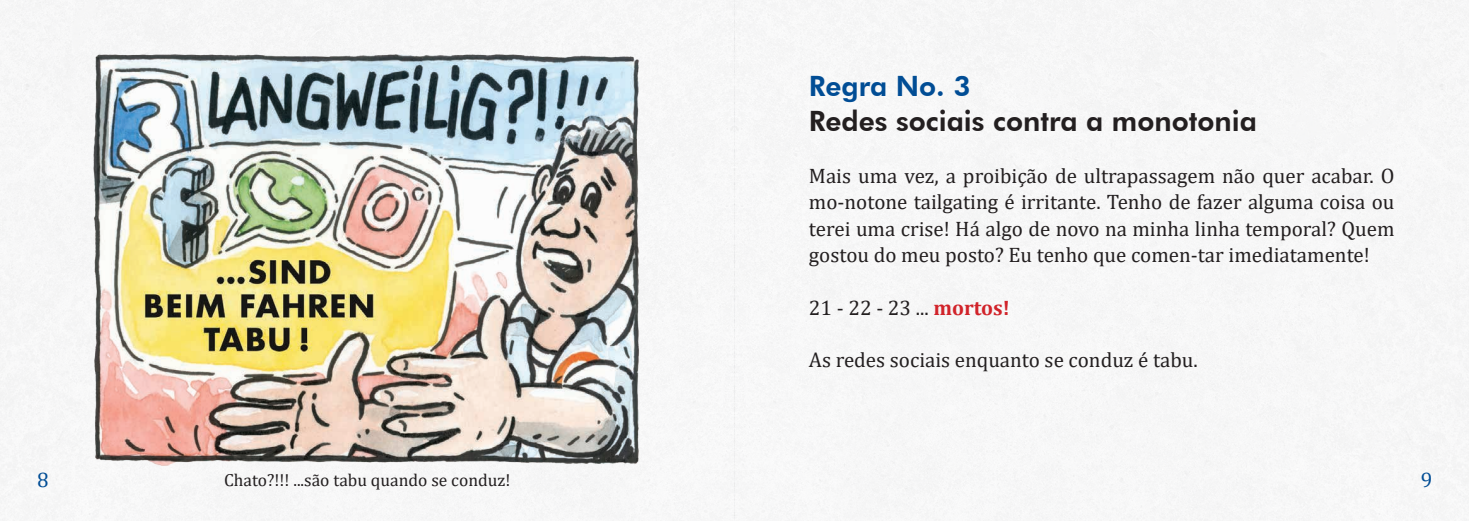
<style>
.page{position:relative;width:1469px;height:521px;background:#fff}
.page>*{position:absolute;margin:0;border:0;box-sizing:border-box;transform-origin:0 0}
.t1{font:800 28px "Futura BT";color:#231f20}
.t2{font:800 28px "Futura BT";color:#014d95}
.t3{font:21px/26.2px "Cambria";color:#231f20;text-align:justify}
.t4{font:21px "Cambria";color:#014d95}
.t5{font:17.5px "Cambria";color:#231f20}
.s1{font-weight:700;color:#d1232a}
</style>
<div class="page">
<img style="left:93px;top:50px;width:549px;height:418px">
<h1 class="t2" style="left:809px;top:69px;width:163px">Regra No. 3</h1>
<h1 class="t1" style="left:809px;top:104px;width:449px">Redes sociais contra a monotonia</h1>
<p class="t3" style="left:809px;top:163px;width:587px">Mais uma vez, a proibição de ultrapassagem não quer acabar. O mo-notone tailgating é irritante. Tenho de fazer alguma coisa ou terei uma crise! Há algo de novo na minha linha temporal? Quem gostou do meu posto? Eu tenho que comen-tar imediatamente!</p>
<p class="t3" style="left:809px;top:294px;width:202px">21 - 22 - 23 ... <span class="s1">mortos!</span></p>
<p class="t3" style="left:809px;top:347px;width:390px">As redes sociais enquanto se conduz é tabu.</p>
<p class="t4" style="left:37px;top:467px;width:13px">8</p>
<p class="t4" style="left:1420px;top:467px;width:13px">9</p>
<p class="t5" style="left:224px;top:470px;width:288px">Chato?!!! ...são tabu quando se conduz!</p>
</div>
